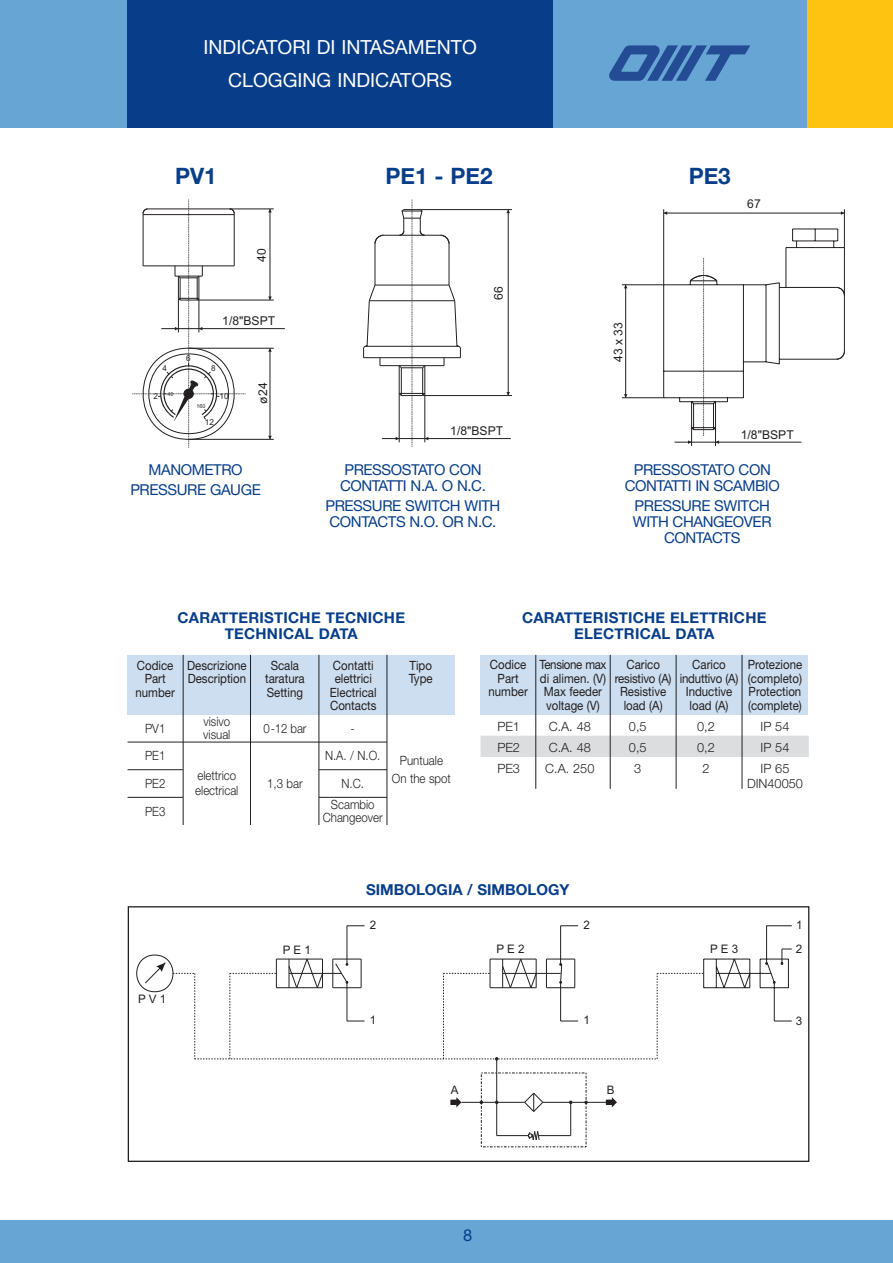
<style>
.page{position:relative;width:893px;height:1263px;background:#fff}
.page>*{position:absolute;margin:0;border:0;box-sizing:border-box;transform-origin:0 0}
.t1{font:700 22.5px "Helvetica Neue";color:#083e89}
.t2{font:19.5px/32.5px "Helvetica Neue";color:#fff;text-align:center}
.t3{font:16.5px "Helvetica Neue";color:#083e89}
.t4{font:15px/15.8px "Helvetica Neue";letter-spacing:-.03em;color:#083e89;text-align:center}
.t5{font:700 15px/16.5px "Helvetica Neue";letter-spacing:.015em;color:#083e89;text-align:center}
.t6{font:12.75px/13.5px "Helvetica Neue";color:#231f20;text-align:center;scale:.9 1}
.t7{font:300 12.75px/27.6px "Helvetica Neue";color:#231f20;text-align:center;scale:.9 1}
.t8{font:300 12.75px/15px "Helvetica Neue";color:#231f20;text-align:center}
.t9{font:12.15px "Arial";color:#231f20}
.t10{font:11.7px "Arial";letter-spacing:.27em;color:#231f20}
.t11{font:8.1px "Arial";color:#231f20}
.t12{font:5.4px "Arial";color:#231f20}
.s1{font-size:8.1px}
</style>
<div class="page">
<div style="left:0;top:0;width:893px;height:128px;background:#67a5d4"></div>
<svg style="left:609px;top:45px;width:141px;height:36px"></svg>
<div style="left:128px;top:0;width:425px;height:128px;background:#083e89"></div>
<div style="left:808px;top:0;width:85px;height:128px;background:#fec210"></div>
<div style="left:0;top:1220px;width:893px;height:43px;background:#67a5d4"></div>
<hr style="left:496px;top:1059px;width:1px;height:42px;background:#231f20">
<svg style="left:136px;top:925px;width:656px;height:135px"></svg>
<div style="left:128px;top:906px;width:681px;height:256px;border:1px solid #231f20"></div>
<svg style="left:450px;top:1073px;width:167px;height:74px"></svg>
<svg style="left:440px;top:235px;width:10px;height:9px"></svg>
<hr style="left:375px;top:285px;width:74px;height:1px;background:#231f20">
<hr style="left:449px;top:244px;width:1px;height:41px;background:#231f20">
<hr style="left:365px;top:346px;width:94px;height:1px;background:#231f20">
<hr style="left:364px;top:357px;width:96px;height:1px;background:#231f20">
<hr style="left:380px;top:365px;width:64px;height:1px;background:#231f20">
<svg style="left:444px;top:284px;width:17px;height:82px"></svg>
<hr style="left:384px;top:235px;width:56px;height:1px;background:#231f20">
<hr style="left:369px;top:300px;width:86px;height:1px;background:#231f20">
<hr style="left:425px;top:438px;width:86px;height:1px;background:#231f20">
<svg style="left:363px;top:200px;width:65px;height:247px"></svg>
<hr style="left:399px;top:393px;width:1px;height:49px;background:#231f20">
<hr style="left:423px;top:395px;width:89px;height:1px;background:#231f20">
<hr style="left:508px;top:210px;width:1px;height:186px;background:#231f20">
<hr style="left:421px;top:209px;width:91px;height:1px;background:#231f20">
<hr style="left:230px;top:209px;width:44px;height:1px;background:#231f20">
<hr style="left:270px;top:209px;width:1px;height:91px;background:#231f20">
<svg style="left:268px;top:296px;width:4px;height:4px"></svg>
<hr style="left:197px;top:300px;width:77px;height:1px;background:#231f20">
<hr style="left:189px;top:439px;width:85px;height:1px;background:#231f20">
<hr style="left:270px;top:348px;width:1px;height:91px;background:#231f20">
<hr style="left:189px;top:348px;width:85px;height:1px;background:#231f20">
<hr style="left:199px;top:328px;width:86px;height:1px;background:#231f20">
<svg style="left:132px;top:200px;width:118px;height:248px"></svg>
<hr style="left:178px;top:298px;width:1px;height:34px;background:#231f20">
<svg style="left:663px;top:228px;width:182px;height:218px"></svg>
<hr style="left:844px;top:209px;width:1px;height:39px;background:#231f20">
<hr style="left:664px;top:213px;width:180px;height:1px;background:#231f20">
<hr style="left:663px;top:209px;width:1px;height:76px;background:#231f20">
<hr style="left:622px;top:397px;width:42px;height:1px;background:#231f20">
<hr style="left:625px;top:285px;width:1px;height:113px;background:#231f20">
<hr style="left:622px;top:284px;width:42px;height:1px;background:#231f20">
<div style="left:480px;top:736px;width:329px;height:21px;background:#dcdddf"></div>
<div style="left:480px;top:655px;width:328px;height:59px;background:#ccdef0"></div>
<div style="left:128px;top:655px;width:327px;height:59px;background:#ccdef0"></div>
<hr style="left:183px;top:655px;width:1px;height:170px;background:#231f20">
<hr style="left:250px;top:655px;width:1px;height:170px;background:#231f20">
<hr style="left:319px;top:655px;width:1px;height:170px;background:#231f20">
<hr style="left:387px;top:655px;width:1px;height:170px;background:#231f20">
<hr style="left:128px;top:742px;width:259px;height:1px;background:#231f20">
<hr style="left:319px;top:769px;width:68px;height:1px;background:#231f20">
<hr style="left:319px;top:797px;width:68px;height:1px;background:#231f20">
<hr style="left:128px;top:769px;width:55px;height:1px;background:#231f20">
<hr style="left:128px;top:797px;width:55px;height:1px;background:#231f20">
<hr style="left:535px;top:655px;width:1px;height:134px;background:#231f20">
<hr style="left:610px;top:655px;width:1px;height:134px;background:#231f20">
<hr style="left:676px;top:655px;width:1px;height:134px;background:#231f20">
<hr style="left:742px;top:655px;width:1px;height:134px;background:#231f20">
<h2 class="t2" style="left:203px;top:33px;width:275px">INDICATORI DI INTASAMENTO<br>CLOGGING INDICATORS</h2>
<h1 class="t1" style="left:175px;top:162px;width:43px">PV1</h1>
<p class="t9" style="left:255px;top:262px;width:15px;rotate:-90deg">40</p>
<p class="t9" style="left:222px;top:314px;width:54px">1/8"BSPT</p>
<p class="t11" style="left:186px;top:354px;width:6px">6</p>
<p class="t11" style="left:163px;top:364px;width:6px">4</p>
<p class="t11" style="left:211px;top:364px;width:6px">8</p>
<p class="t12" style="left:153px;top:391px;width:21px"><span class="s1">2</span> 40</p>
<p class="t12" style="left:196px;top:403px;width:11px">160</p>
<p class="t11" style="left:220px;top:391px;width:11px">10</p>
<p class="t11" style="left:205px;top:418px;width:11px">12</p>
<p class="t9" style="left:256px;top:403px;width:22px;rotate:-90deg">ø24</p>
<h1 class="t1" style="left:385px;top:162px;width:109px">PE1 - PE2</h1>
<h1 class="t1" style="left:689px;top:162px;width:44px">PE3</h1>
<p class="t9" style="left:747px;top:197px;width:15px">67</p>
<p class="t9" style="left:492px;top:300px;width:15px;rotate:-90deg">66</p>
<p class="t9" style="left:450px;top:424px;width:54px">1/8"BSPT</p>
<p class="t9" style="left:611px;top:362px;width:41px;rotate:-90deg">43 x 33</p>
<p class="t9" style="left:741px;top:427px;width:54px">1/8"BSPT</p>
<p class="t4" style="left:130px;top:461px;width:132px;line-height:20px">MANOMETRO<br>PRESSURE GAUGE</p>
<p class="t4" style="left:340px;top:463px;width:147px;text-align:left">PRESSOSTATO CON<br>CONTATTI N.A. O N.C.</p>
<p class="t4" style="left:325px;top:499px;width:177px;text-align:left">PRESSURE SWITCH WITH<br>CONTACTS N.O. OR N.C.</p>
<p class="t4" style="left:625px;top:463px;width:156px">PRESSOSTATO CON<br>CONTATTI IN SCAMBIO</p>
<p class="t4" style="left:633px;top:499px;width:140px">PRESSURE SWITCH<br>WITH CHANGEOVER<br>CONTACTS</p>
<p class="t5" style="left:178px;top:609px;width:229px">CARATTERISTICHE TECNICHE<br>TECHNICAL DATA</p>
<p class="t5" style="left:522px;top:609px;width:246px">CARATTERISTICHE ELETTRICHE<br>ELECTRICAL DATA</p>
<p class="t6" style="left:136px;top:660px;width:45px">Codice<br>Part number</p>
<p class="t6" style="left:187px;top:660px;width:68px;text-align:left">Descrizione<br>Description</p>
<p class="t6" style="left:265px;top:660px;width:46px">Scala taratura<br>Setting</p>
<p class="t6" style="left:330px;top:660px;width:53px">Contatti elettrici<br>Electrical<br>Contacts</p>
<p class="t6" style="left:409px;top:660px;width:28px;text-align:left">Tipo<br>Type</p>
<p class="t6" style="left:488px;top:659px;width:45px">Codice<br>Part number</p>
<p class="t6" style="left:539px;top:659px;width:76px">Tensione max di alimen. (V)<br>Max feeder voltage (V)</p>
<p class="t6" style="left:615px;top:659px;width:65px">Carico resistivo (A)<br>Resistive load (A)</p>
<p class="t6" style="left:680px;top:659px;width:67px">Carico induttivo (A)<br>Inductive load (A)</p>
<p class="t6" style="left:748px;top:659px;width:62px;text-align:justify">Protezione (completo)<br>Protection (complete)</p>
<p class="t7" style="left:145px;top:715px;width:24px">PV1</p>
<p class="t7" style="left:203px;top:716px;width:32px;line-height:13.5px;text-align:left">visivo visual</p>
<p class="t7" style="left:195px;top:769px;width:49px;line-height:15px;text-align:left">elettrico electrical</p>
<p class="t8" style="left:497px;top:720px;width:24px">PE1</p>
<p class="t8" style="left:549px;top:720px;width:44px">C.A. 48</p>
<p class="t8" style="left:629px;top:720px;width:19px">0,5</p>
<p class="t8" style="left:697px;top:720px;width:19px">0,2</p>
<p class="t8" style="left:760px;top:720px;width:30px">IP 54</p>
<p class="t8" style="left:497px;top:741px;width:24px">PE2</p>
<p class="t8" style="left:549px;top:741px;width:44px">C.A. 48</p>
<p class="t8" style="left:629px;top:741px;width:19px">0,5</p>
<p class="t8" style="left:697px;top:741px;width:19px">0,2</p>
<p class="t8" style="left:760px;top:741px;width:30px">IP 54</p>
<p class="t8" style="left:497px;top:762px;width:24px">PE3</p>
<p class="t8" style="left:545px;top:762px;width:51px">C.A. 250</p>
<p class="t8" style="left:634px;top:762px;width:9px">3</p>
<p class="t8" style="left:702px;top:762px;width:9px">2</p>
<p class="t8" style="left:747px;top:762px;width:57px">IP 65<br>DIN40050</p>
<p class="t7" style="left:263px;top:715px;width:49px">0-12 bar</p>
<p class="t7" style="left:325px;top:715px;width:63px">-<br>N.A. / N.O.<br>N.C.</p>
<p class="t7" style="left:323px;top:799px;width:68px;line-height:13.5px">Scambio<br>Changeover</p>
<p class="t7" style="left:145px;top:743px;width:24px;text-align:justify">PE1<br>PE2<br>PE3</p>
<p class="t7" style="left:392px;top:753px;width:67px;line-height:18px">Puntuale<br>On the spot</p>
<p class="t7" style="left:267px;top:771px;width:41px">1,3 bar</p>
<p class="t10" style="left:138px;top:992px;width:30px">PV1</p>
<p class="t10" style="left:283px;top:943px;width:30px">PE1</p>
<p class="t5" style="left:366px;top:881px;width:205px">SIMBOLOGIA / SIMBOLOGY</p>
<p class="t10" style="left:370px;top:918px;width:8px">2</p>
<p class="t10" style="left:583px;top:918px;width:8px">2</p>
<p class="t10" style="left:796px;top:919px;width:8px">1</p>
<p class="t10" style="left:496px;top:942px;width:30px">PE2</p>
<p class="t10" style="left:796px;top:942px;width:8px">2</p>
<p class="t10" style="left:710px;top:943px;width:30px">PE3</p>
<p class="t10" style="left:370px;top:1013px;width:8px">1</p>
<p class="t10" style="left:583px;top:1013px;width:8px">1</p>
<p class="t10" style="left:796px;top:1014px;width:8px">3</p>
<p class="t10" style="left:451px;top:1083px;width:9px">A</p>
<p class="t10" style="left:607px;top:1083px;width:9px">B</p>
<p class="t3" style="left:463px;top:1229px;width:11px">8</p>
</div>
